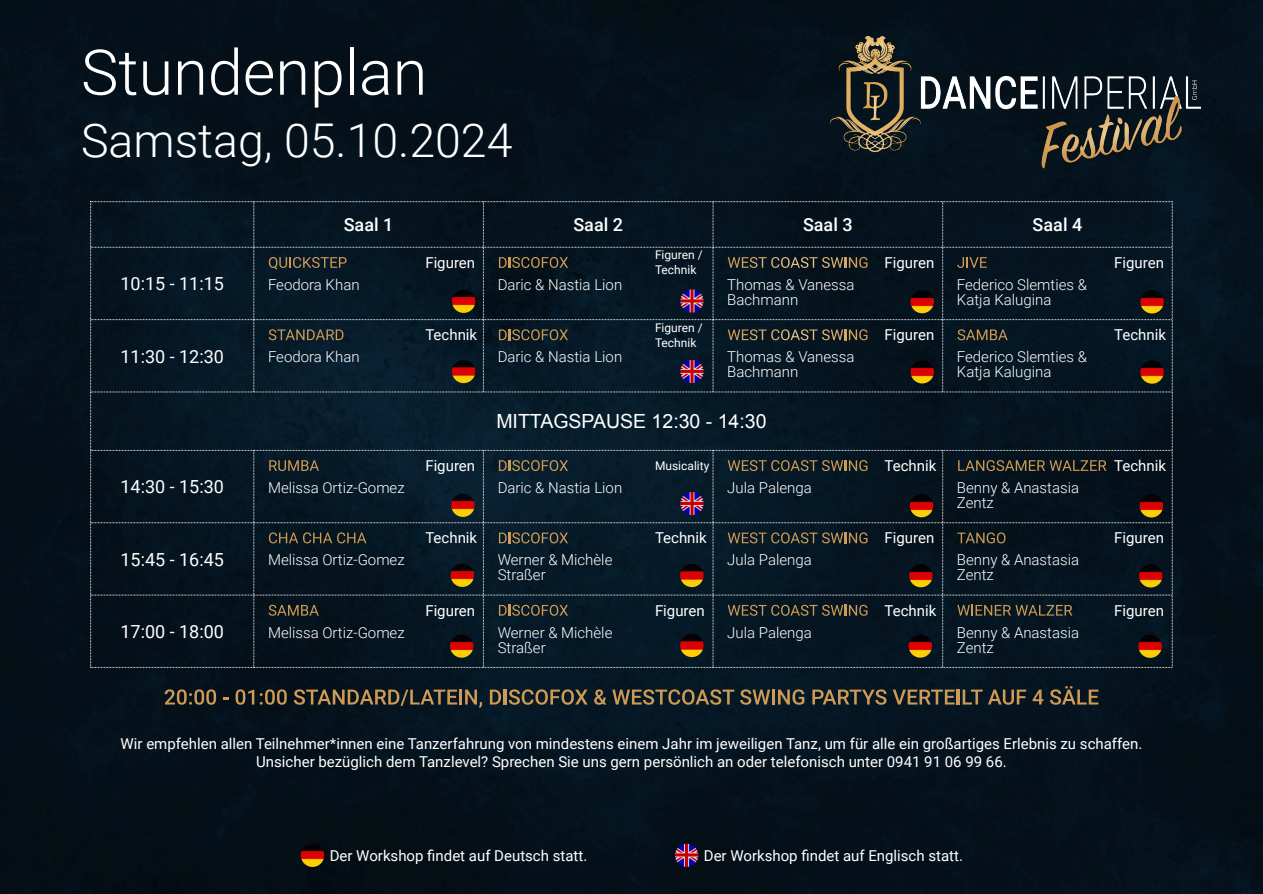
<style>
.page{position:relative;width:1263px;height:894px;background:#fff}
.page>*{position:absolute;margin:0;border:0;box-sizing:border-box;transform-origin:0 0}
.t1{font:300 63px "Roboto";color:#fff}
.t2{font:300 46.5px "Roboto";color:#fff}
.t3{font:19.5px "Arial";color:#fff}
.t4{font:18px "Roboto";color:#fff}
.t5{font:500 18px "Roboto";color:#fff}
.t6{font:15px/18px "Roboto";color:#fff;text-align:center}
.t7{font:300 15px/15px "Roboto";color:#fff}
.t8{font:12px/15px "Roboto";color:#fff}
</style>
<div class="page">
<img style="left:0;top:0;width:1263px;height:893px">
<img style="left:813px;top:32px;width:404px;height:136px">
<svg style="left:165px;top:689px;width:51px;height:15px"></svg>
<svg style="left:223px;top:697px;width:6px;height:2px"></svg>
<svg style="left:236px;top:689px;width:18px;height:15px"></svg>
<svg style="left:260px;top:689px;width:27px;height:15px"></svg>
<svg style="left:294px;top:689px;width:163px;height:16px;background:#514631"></svg>
<hr style="left:459px;top:689px;width:3px;height:15px;background:#cf9a53">
<svg style="left:465px;top:689px;width:17px;height:18px"></svg>
<svg style="left:490px;top:689px;width:98px;height:15px"></svg>
<svg style="left:594px;top:689px;width:12px;height:15px"></svg>
<svg style="left:612px;top:689px;width:122px;height:15px;background:#524936"></svg>
<svg style="left:740px;top:689px;width:30px;height:15px"></svg>
<hr style="left:772px;top:689px;width:3px;height:15px;background:#cf9a53">
<svg style="left:778px;top:689px;width:26px;height:15px"></svg>
<svg style="left:812px;top:689px;width:74px;height:15px"></svg>
<svg style="left:893px;top:689px;width:133px;height:15px;background:#514734"></svg>
<svg style="left:1032px;top:689px;width:11px;height:15px"></svg>
<svg style="left:1050px;top:685px;width:48px;height:19px"></svg>
<svg style="left:90px;top:201px;width:1083px;height:466px;background:#0b1b26"></svg>
<img style="left:301px;top:843px;width:23px;height:23px;border-radius:50%">
<img style="left:675px;top:843px;width:23px;height:23px;border-radius:50%">
<img style="left:680px;top:563px;width:23px;height:24px;border-radius:50%">
<img style="left:910px;top:290px;width:24px;height:23px;border-radius:50%">
<img style="left:910px;top:360px;width:24px;height:23px;border-radius:50%">
<img style="left:910px;top:494px;width:23px;height:23px;border-radius:50%">
<img style="left:909px;top:564px;width:24px;height:23px;border-radius:50%">
<img style="left:909px;top:634px;width:23px;height:23px;border-radius:50%">
<img style="left:1140px;top:290px;width:24px;height:23px;border-radius:50%">
<img style="left:1140px;top:360px;width:24px;height:23px;border-radius:50%">
<img style="left:1140px;top:494px;width:23px;height:23px;border-radius:50%">
<img style="left:1139px;top:564px;width:23px;height:23px;border-radius:50%">
<img style="left:1138px;top:634px;width:24px;height:23px;border-radius:50%">
<img style="left:452px;top:289px;width:23px;height:24px;border-radius:50%">
<img style="left:452px;top:360px;width:23px;height:23px;border-radius:50%">
<img style="left:451px;top:493px;width:24px;height:23px;border-radius:50%">
<img style="left:451px;top:563px;width:23px;height:23px;border-radius:50%">
<img style="left:450px;top:634px;width:23px;height:23px;border-radius:50%">
<img style="left:680px;top:633px;width:23px;height:24px;border-radius:50%">
<img style="left:680px;top:289px;width:24px;height:23px;border-radius:50%">
<img style="left:680px;top:360px;width:24px;height:23px;border-radius:50%">
<img style="left:680px;top:491px;width:24px;height:24px;border-radius:50%">
<h1 class="t1" style="left:81px;top:47px;width:348px">Stundenplan</h1>
<h2 class="t2" style="left:81px;top:122px;width:433px">Samstag, 05.10.2024</h2>
<p class="t5" style="left:344px;top:218px;width:51px">Saal 1</p>
<p class="t5" style="left:573px;top:218px;width:51px">Saal 2</p>
<p class="t5" style="left:803px;top:218px;width:51px">Saal 3</p>
<p class="t5" style="left:1033px;top:218px;width:51px">Saal 4</p>
<p class="t6" style="left:425px;top:255px;width:51px">Figuren</p>
<p class="t8" style="left:655px;top:248px;width:49px">Figuren /<br>Technik</p>
<p class="t6" style="left:885px;top:255px;width:51px">Figuren</p>
<p class="t6" style="left:1114px;top:255px;width:51px">Figuren</p>
<p class="t4" style="left:120px;top:276px;width:105px">10:15 - 11:15</p>
<p class="t7" style="left:268px;top:278px;width:93px">Feodora Khan</p>
<p class="t7" style="left:498px;top:278px;width:126px">Daric &amp; Nastia Lion</p>
<p class="t7" style="left:727px;top:278px;width:129px">Thomas &amp; Vanessa<br>Bachmann</p>
<p class="t7" style="left:957px;top:278px;width:131px">Federico Slemties &amp;<br>Katja Kalugina</p>
<p class="t6" style="left:425px;top:327px;width:53px">Technik</p>
<p class="t8" style="left:655px;top:321px;width:49px">Figuren /<br>Technik</p>
<p class="t6" style="left:885px;top:327px;width:51px">Figuren</p>
<p class="t6" style="left:1114px;top:327px;width:53px">Technik</p>
<p class="t4" style="left:120px;top:349px;width:105px">11:30 - 12:30</p>
<p class="t7" style="left:268px;top:351px;width:93px">Feodora Khan</p>
<p class="t7" style="left:498px;top:351px;width:126px">Daric &amp; Nastia Lion</p>
<p class="t7" style="left:727px;top:351px;width:129px">Thomas &amp; Vanessa<br>Bachmann</p>
<p class="t7" style="left:957px;top:351px;width:131px">Federico Slemties &amp;<br>Katja Kalugina</p>
<h3 class="t3" style="left:496px;top:414px;width:272px">MITTAGSPAUSE 12:30 - 14:30</h3>
<p class="t6" style="left:425px;top:458px;width:51px">Figuren</p>
<p class="t8" style="left:655px;top:459px;width:56px">Musicality</p>
<p class="t6" style="left:885px;top:458px;width:53px">Technik</p>
<p class="t6" style="left:1114px;top:458px;width:53px">Technik</p>
<p class="t4" style="left:120px;top:479px;width:105px">14:30 - 15:30</p>
<p class="t7" style="left:268px;top:481px;width:138px">Melissa Ortiz-Gomez</p>
<p class="t7" style="left:498px;top:481px;width:126px">Daric &amp; Nastia Lion</p>
<p class="t7" style="left:727px;top:481px;width:86px">Jula Palenga</p>
<p class="t7" style="left:957px;top:481px;width:124px">Benny &amp; Anastasia<br>Zentz</p>
<p class="t6" style="left:425px;top:530px;width:53px">Technik</p>
<p class="t6" style="left:655px;top:530px;width:53px">Technik</p>
<p class="t6" style="left:885px;top:530px;width:51px">Figuren</p>
<p class="t6" style="left:1114px;top:530px;width:51px">Figuren</p>
<p class="t4" style="left:120px;top:552px;width:105px">15:45 - 16:45</p>
<p class="t7" style="left:268px;top:554px;width:138px">Melissa Ortiz-Gomez</p>
<p class="t7" style="left:498px;top:554px;width:116px">Werner &amp; Michèle<br>Straßer</p>
<p class="t7" style="left:727px;top:554px;width:86px">Jula Palenga</p>
<p class="t7" style="left:957px;top:554px;width:124px">Benny &amp; Anastasia<br>Zentz</p>
<p class="t6" style="left:425px;top:602px;width:51px">Figuren</p>
<p class="t6" style="left:655px;top:602px;width:51px">Figuren</p>
<p class="t6" style="left:885px;top:602px;width:53px">Technik</p>
<p class="t6" style="left:1114px;top:602px;width:51px">Figuren</p>
<p class="t4" style="left:120px;top:624px;width:105px">17:00 - 18:00</p>
<p class="t7" style="left:268px;top:626px;width:138px">Melissa Ortiz-Gomez</p>
<p class="t7" style="left:498px;top:626px;width:116px">Werner &amp; Michèle<br>Straßer</p>
<p class="t7" style="left:727px;top:626px;width:86px">Jula Palenga</p>
<p class="t7" style="left:957px;top:626px;width:124px">Benny &amp; Anastasia<br>Zentz</p>
<p class="t6" style="left:121px;top:735px;width:1023px">Wir empfehlen allen Teilnehmer*innen eine Tanzerfahrung von mindestens einem Jahr im jeweiligen Tanz, um für alle ein großartiges Erlebnis zu schaffen.<br>Unsicher bezüglich dem Tanzlevel? Sprechen Sie uns gern persönlich an oder telefonisch unter 0941 91 06 99 66.</p>
<p class="t6" style="left:330px;top:847px;width:259px">Der Workshop findet auf Deutsch statt.</p>
<p class="t6" style="left:704px;top:847px;width:261px">Der Workshop findet auf Englisch statt.</p>
</div>
